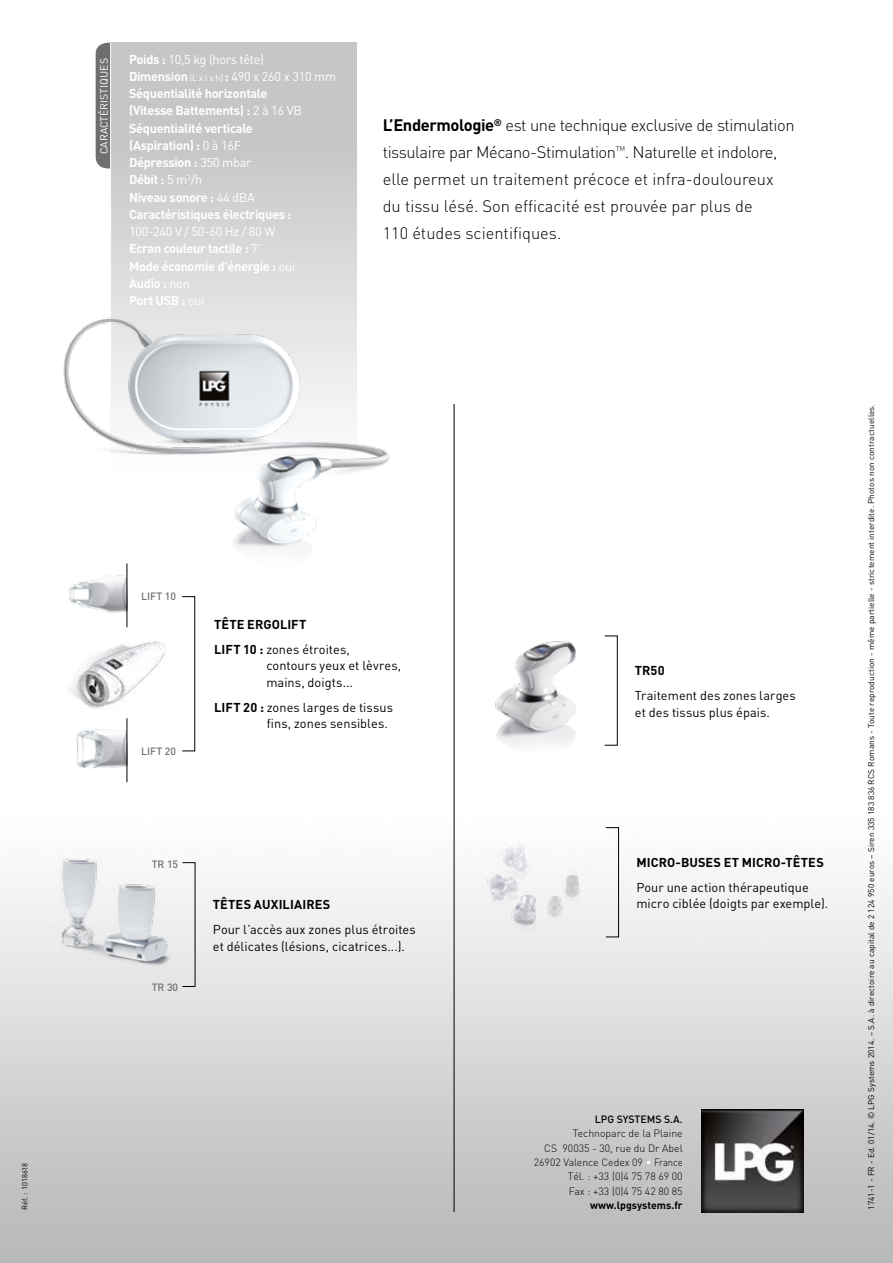
<style>
.page{position:relative;width:893px;height:1263px;background:#fff}
.page>*{position:absolute;margin:0;border:0;box-sizing:border-box;transform-origin:0 0}
.t1{font:300 16.5px/27px "DIN";letter-spacing:-.015em;color:#000}
.t2{font:700 12.75px/17.2px "DIN";letter-spacing:-.025em;color:#fff}
.t3{font:12.75px/16.5px "DIN";letter-spacing:.005em;color:#000}
.t4{font:700 12.75px/25px "DIN";letter-spacing:.005em;color:#000}
.t5{font:300 10.5px/14.4px "DIN";color:#000;text-align:right}
.t6{font:500 10.5px "DIN";color:#706f6f}
.t7{font:700 10.5px "DIN";color:#000}
.t8{font:10.5px "DIN";color:#fff}
.t9{font:500 10.5px "DIN";color:#000}
.t10{font:8.25px "DIN";letter-spacing:.01em;color:#000}
.t11{font:7.5px "DIN";letter-spacing:.01em;color:#000}
.t12{font:300 7.05px "DIN";color:#000}
.s1{font-weight:400}
.s2{font-weight:400;font-size:9px}
.s3{font-weight:700}
.s4{color:#fff}
</style>
<div class="page">
<img style="left:0;top:42px;width:893px;height:1221px">
<img style="left:702px;top:1110px;width:102px;height:102px">
<img style="left:478px;top:831px;width:114px;height:104px">
<div style="left:606px;top:827px;width:13px;height:110px;border:1px solid #000"></div>
<hr style="left:454px;top:404px;width:1px;height:808px;background:#000">
<img style="left:42px;top:626px;width:130px;height:94px">
<img style="left:62px;top:578px;width:65px;height:47px">
<hr style="left:127px;top:563px;width:1px;height:64px;background:#000">
<img style="left:62px;top:720px;width:65px;height:34px">
<hr style="left:127px;top:718px;width:1px;height:64px;background:#000">
<svg style="left:111px;top:43px;width:246px;height:248px;background:#cdcdcd"></svg>
<div style="left:96px;top:43px;width:14px;height:125px;background:#706f6f"></div>
<hr style="left:110px;top:43px;width:1px;height:356px;background:#fff">
<img style="left:47px;top:291px;width:356px;height:287px">
<img style="left:476px;top:639px;width:113px;height:113px">
<img style="left:0;top:754px;width:265px;height:312px">
<p class="t11" style="left:20px;top:1210px;width:49px;rotate:-90deg">Réf. : 1018618</p>
<p class="t8" style="left:98px;top:154px;width:97px;rotate:-90deg">CARACTÉRISTIQUES</p>
<p class="t2" style="left:129px;top:50px;width:209px">Poids : <span class="s1">10,5 kg (hors tête)<br></span>Dimension <span class="s2">(L x l x h)</span> : <span class="s1">490 x 260 x 310 mm<br></span>Séquentialité horizontale<br>(Vitesse Battements) : <span class="s1">2 à 16 VB<br></span>Séquentialité verticale<br>(Aspiration) : <span class="s1">0 à 16F<br></span>Dépression : <span class="s1">350 mbar<br></span>Débit : <span class="s1">5 m</span><sup>3</sup><span class="s1">/h<br></span>Niveau sonore : <span class="s1">44 dBA<br></span>Caractéristiques électriques :</p>
<p class="t2" style="left:129px;top:222px;width:168px"><span class="s1">100-240 V / 50-60 Hz / 80 W<br></span>Ecran couleur tactile : <span class="s1">7’’<br></span>Mode économie d’énergie : <span class="s1">oui<br></span>Audio : <span class="s1">non<br></span>Port USB : <span class="s1">oui</span></p>
<p class="t1" style="left:383px;top:112px;width:413px"><span class="s3">L’Endermologie</span><sup>®</sup> est une technique exclusive de stimulation tissulaire par Mécano-Stimulation</p>
<p class="t12" style="left:616px;top:145px;width:11px">TM</p>
<p class="t1" style="left:383px;top:139px;width:396px;text-indent:242px">. Naturelle et indolore, elle permet un traitement précoce et infra-douloureux du tissu lésé. Son efficacité est prouvée par plus de 110 études scientifiques.</p>
<p class="t6" style="left:141px;top:589px;width:36px">LIFT 10</p>
<p class="t6" style="left:141px;top:744px;width:36px">LIFT 20</p>
<p class="t4" style="left:214px;top:611px;width:137px">TÊTE ERGOLIFT<br>LIFT 10 : <span class="s1">zones étroites,</span></p>
<p class="t3" style="left:266px;top:657px;width:136px">contours yeux et lèvres, mains, doigts...</p>
<p class="t3" style="left:267px;top:698px;width:128px;text-indent:-53px"><span class="s3">LIFT 20 :</span> zones larges de tissus fins, zones sensibles.</p>
<p class="t6" style="left:152px;top:857px;width:28px">TR 15</p>
<p class="t6" style="left:152px;top:980px;width:28px">TR 30</p>
<p class="t4" style="left:213px;top:891px;width:119px">TÊTES AUXILIAIRES</p>
<p class="t3" style="left:213px;top:921px;width:204px">Pour l’accès aux zones plus étroites et délicates (lésions, cicatrices...).</p>
<p class="t4" style="left:635px;top:657px;width:31px">TR50</p>
<p class="t3" style="left:635px;top:687px;width:162px">Traitement des zones larges et des tissus plus épais.</p>
<p class="t4" style="left:636px;top:849px;width:189px">MICRO-BUSES ET MICRO-TÊTES</p>
<p class="t3" style="left:636px;top:878px;width:193px">Pour une action thérapeutique micro ciblée (doigts par exemple).</p>
<p class="t9" style="left:595px;top:1112px;width:89px">LPG SYSTEMS S.A.</p>
<p class="t5" style="left:534px;top:1126px;width:150px">Technoparc de la Plaine<br>CS 90035 - 30, rue du Dr Abel<br>26902 Valence Cedex 09 <span class="s4">•</span> France<br>Tél. : +33 (0)4 75 78 69 00<br>Fax : +33 (0)4 75 42 80 85</p>
<p class="t7" style="left:590px;top:1198px;width:94px">www.lpgsystems.fr</p>
<p class="t10" style="left:866px;top:1210px;width:807px;rotate:-90deg">1741-1 - FR - Ed. 01/14. © LPG Systems 2014. – S.A. à directoire au capital de 2 124 950 euros – Siren 335 183 836 RCS Romans - Toute reproduction - même partielle - strictement interdite. Photos non contractuelles.</p>
</div>
